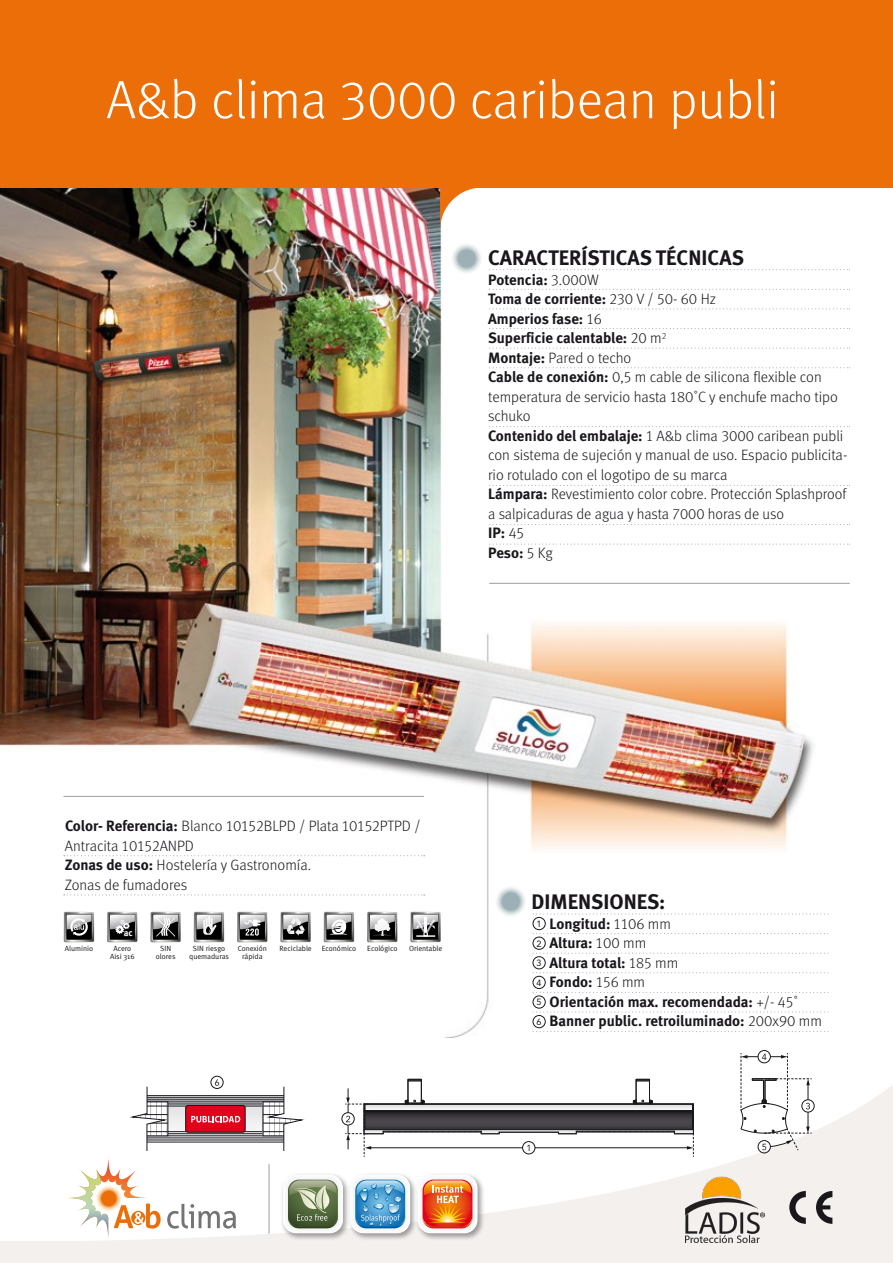
<style>
.page{position:relative;width:893px;height:1263px;background:#fff}
.page>*{position:absolute;margin:0;border:0;box-sizing:border-box;transform-origin:0 0}
.t1{font:54px "Meta Light LF";color:#fff}
.t2{font:700 21px "Meta";color:#1a171c}
.t3{font:15px/19.5px "Meta Light LF";color:#1a171c}
.t4{font:700 15px/19.5px "Meta";color:#1a171c}
.t5{font:700 9.3px "Meta";color:#fff}
.t6{font:9px/19.6px "Avenir";color:#1a171c}
.t7{font:7.5px/7.5px "Meta Normal";color:#1a171c;text-align:center}
.s1{font-family:"Meta Light LF";font-weight:400}
.s2{font-family:"Meta";font-weight:700}
</style>
<div class="page">
<svg style="left:0;top:1012px;width:893px;height:251px"></svg>
<img style="left:0;top:187px;width:815px;height:850px">
<div style="left:0;top:0;width:893px;height:187px;background:#eb6e08"></div>
<svg style="left:490px;top:269px;width:360px;height:1px"></svg>
<svg style="left:490px;top:289px;width:360px;height:1px"></svg>
<svg style="left:490px;top:308px;width:360px;height:1px"></svg>
<svg style="left:490px;top:328px;width:360px;height:1px"></svg>
<svg style="left:490px;top:348px;width:360px;height:1px"></svg>
<svg style="left:490px;top:367px;width:360px;height:1px"></svg>
<svg style="left:490px;top:426px;width:360px;height:1px"></svg>
<svg style="left:490px;top:485px;width:360px;height:1px"></svg>
<svg style="left:490px;top:524px;width:360px;height:1px"></svg>
<svg style="left:490px;top:544px;width:360px;height:1px"></svg>
<hr style="left:490px;top:583px;width:359px;height:1px;background:#9c9e9f">
<svg style="left:450px;top:242px;width:33px;height:32px"></svg>
<svg style="left:533px;top:913px;width:296px;height:1px"></svg>
<svg style="left:533px;top:933px;width:296px;height:1px"></svg>
<svg style="left:533px;top:953px;width:296px;height:1px"></svg>
<svg style="left:533px;top:972px;width:296px;height:1px"></svg>
<svg style="left:533px;top:992px;width:296px;height:1px"></svg>
<svg style="left:533px;top:1011px;width:296px;height:1px"></svg>
<svg style="left:533px;top:1031px;width:296px;height:1px"></svg>
<svg style="left:494px;top:884px;width:33px;height:33px"></svg>
<div style="left:533px;top:976px;width:13px;height:13px;border:1px solid #1a171c;border-radius:50%"></div>
<div style="left:533px;top:917px;width:13px;height:13px;border:1px solid #1a171c;border-radius:50%"></div>
<div style="left:533px;top:995px;width:13px;height:13px;border:1px solid #1a171c;border-radius:50%"></div>
<div style="left:533px;top:1015px;width:13px;height:13px;border:1px solid #1a171c;border-radius:50%"></div>
<div style="left:533px;top:937px;width:13px;height:13px;border:1px solid #1a171c;border-radius:50%"></div>
<div style="left:533px;top:956px;width:13px;height:13px;border:1px solid #1a171c;border-radius:50%"></div>
<div style="left:758px;top:1050px;width:13px;height:13px;border:1px solid #1a171c;border-radius:50%"></div>
<div style="left:758px;top:1140px;width:13px;height:13px;border:1px solid #1a171c;border-radius:50%"></div>
<div style="left:801px;top:1099px;width:14px;height:13px;border:1px solid #1a171c;border-radius:50%"></div>
<svg style="left:740px;top:1053px;width:72px;height:97px"></svg>
<div style="left:341px;top:1112px;width:14px;height:13px;border:1px solid #1a171c;border-radius:50%"></div>
<div style="left:408px;top:1079px;width:14px;height:24px;border:1px solid #1a171c"></div>
<div style="left:636px;top:1079px;width:14px;height:24px;border:1px solid #1a171c"></div>
<svg style="left:345px;top:1088px;width:349px;height:69px"></svg>
<img style="left:279px;top:1170px;width:67px;height:72px">
<img style="left:346px;top:1170px;width:67px;height:72px">
<div style="left:351px;top:1175px;width:59px;height:58px;background:#fdfdfe;border-radius:13px"></div>
<svg style="left:353px;top:1177px;width:55px;height:54px"></svg>
<svg style="left:355px;top:1179px;width:50px;height:49px;background:#5ba2d0"></svg>
<img style="left:413px;top:1170px;width:73px;height:72px">
<div style="left:418px;top:1175px;width:59px;height:58px;background:#fdfdfe;border-radius:13px"></div>
<div style="left:420px;top:1177px;width:55px;height:53px;background:#f9f9f9;border-radius:12px"></div>
<svg style="left:422px;top:1179px;width:51px;height:50px"></svg>
<svg style="left:423px;top:1179px;width:49px;height:49px;background:#ec7237"></svg>
<svg style="left:789px;top:1191px;width:43px;height:33px"></svg>
<svg style="left:64px;top:912px;width:30px;height:30px"></svg>
<svg style="left:107px;top:912px;width:31px;height:30px"></svg>
<svg style="left:324px;top:912px;width:30px;height:30px"></svg>
<svg style="left:237px;top:912px;width:31px;height:30px"></svg>
<svg style="left:280px;top:912px;width:31px;height:30px"></svg>
<svg style="left:367px;top:912px;width:31px;height:30px"></svg>
<svg style="left:194px;top:912px;width:30px;height:30px"></svg>
<svg style="left:410px;top:912px;width:31px;height:30px"></svg>
<svg style="left:150px;top:912px;width:31px;height:30px"></svg>
<div style="left:211px;top:1076px;width:13px;height:13px;border:1px solid #1a171c;border-radius:50%"></div>
<svg style="left:66px;top:1079px;width:272px;height:161px"></svg>
<svg style="left:64px;top:855px;width:361px;height:1px"></svg>
<svg style="left:64px;top:894px;width:361px;height:1px"></svg>
<hr style="left:64px;top:796px;width:360px;height:1px;background:#9c9e9f">
<svg style="left:440px;top:187px;width:43px;height:43px"></svg>
<img style="left:685px;top:1175px;width:79px;height:68px">
<h1 class="t1" style="left:106px;top:69px;width:674px">A&amp;b clima 3000 caribean publi</h1>
<h2 class="t2" style="left:488px;top:245px;width:257px">CARACTERÍSTICAS TÉCNICAS</h2>
<p class="t4" style="left:488px;top:270px;width:230px">Potencia: <span class="s1">3.000W<br></span>Toma de corriente: <span class="s1">230 V / 50- 60 Hz<br></span>Amperios fase: <span class="s1">16<br></span>Superficie calentable: <span class="s1">20 m</span><sup>2</sup></p>
<p class="t3" style="left:488px;top:348px;width:361px"><span class="s2">Montaje:</span> Pared o techo<br><span class="s2">Cable de conexión:</span> 0,5 m cable de silicona flexible con temperatura de servicio hasta 180˚C y enchufe macho tipo schuko<br><span class="s2">Contenido del embalaje:</span> 1 A&amp;b clima 3000 caribean publi con sistema de sujeción y manual de uso. Espacio publicita&shy;rio rotulado con el logotipo de su marca<br><span class="s2">Lámpara:</span> Revestimiento color cobre. Protección Splashproof a salpicaduras de agua y hasta 7000 horas de uso</p>
<p class="t4" style="left:488px;top:523px;width:66px">IP: <span class="s1">45<br></span>Peso: <span class="s1">5 Kg</span></p>
<p class="t3" style="left:65px;top:816px;width:357px"><span class="s2">Color- Referencia:</span> Blanco 10152BLPD / Plata 10152PTPD / Antracita 10152ANPD<br><span class="s2">Zonas de uso:</span> Hostelería y Gastronomía.<br>Zonas de fumadores</p>
<p class="t7" style="left:65px;top:945px;width:30px">Aluminio</p>
<p class="t5" style="left:124px;top:927px;width:10px">ac</p>
<p class="t7" style="left:110px;top:945px;width:26px">Acero<br>Aisi 316</p>
<p class="t7" style="left:238px;top:945px;width:31px">Conexión</p>
<p class="t7" style="left:322px;top:945px;width:36px">Económico</p>
<p class="t7" style="left:193px;top:945px;width:34px">SIN riesgo</p>
<p class="t7" style="left:280px;top:945px;width:34px">Reciclable</p>
<p class="t7" style="left:367px;top:945px;width:32px">Ecológico</p>
<p class="t7" style="left:189px;top:952px;width:41px">quemaduras</p>
<p class="t7" style="left:160px;top:945px;width:12px">SIN</p>
<p class="t7" style="left:409px;top:945px;width:35px">Orientable</p>
<p class="t7" style="left:156px;top:952px;width:21px">olores</p>
<p class="t7" style="left:242px;top:952px;width:22px">rápida</p>
<h2 class="t2" style="left:532px;top:889px;width:135px">DIMENSIONES:</h2>
<p class="t4" style="left:550px;top:913px;width:274px">Longitud: <span class="s1">1106 mm<br></span>Altura: <span class="s1">100 mm<br></span>Altura total: <span class="s1">185 mm<br></span>Fondo: <span class="s1">156 mm<br></span>Orientación max. recomendada: <span class="s1">+/- 45˚<br></span>Banner public. retroiluminado: <span class="s1">200x90 mm</span></p>
<p class="t6" style="left:537px;top:914px;width:7px">1</p>
<p class="t6" style="left:537px;top:934px;width:7px">2<br>3</p>
<p class="t6" style="left:537px;top:973px;width:7px">4</p>
<p class="t6" style="left:537px;top:992px;width:7px">5<br>6</p>
</div>
